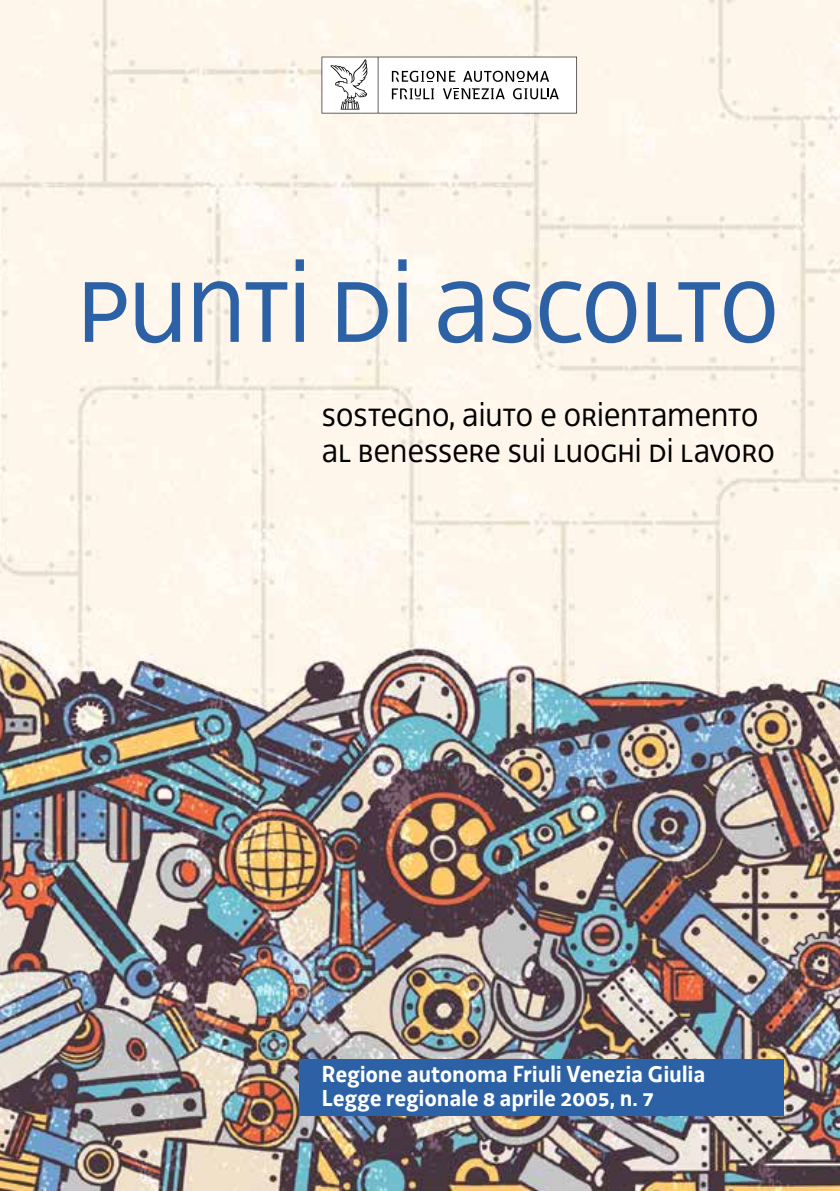
<style>
.page{position:relative;width:840px;height:1191px;background:#fff}
.page>*{position:absolute;margin:0;border:0;box-sizing:border-box;transform-origin:0 0}
.t1{font:124px "Decima UNI01";letter-spacing:-.03em;color:#2c62a5}
.t2{font:36px/36px "Decima UNI01";letter-spacing:-.01em;color:#000}
.t3{font:700 24px/24px "Decima WE";letter-spacing:-.01em;color:#fff}
</style>
<div class="page">
<img style="left:0;top:0;width:839px;height:1191px">
<div style="left:299px;top:1059px;width:483px;height:56px;background:#2c62a5"></div>
<svg style="left:321px;top:57px;width:255px;height:56px"></svg>
<h1 class="t1" style="left:77px;top:228px;width:704px">Punti di Ascolto</h1>
<h2 class="t2" style="left:321px;top:396px;width:454px">sostegno, aiuto e orientamento al benessere sui luoghi di lavoro</h2>
<p class="t3" style="left:321px;top:1062px;width:385px">Regione autonoma Friuli Venezia Giulia<br>Legge regionale 8 aprile 2005, n. 7</p>
</div>
